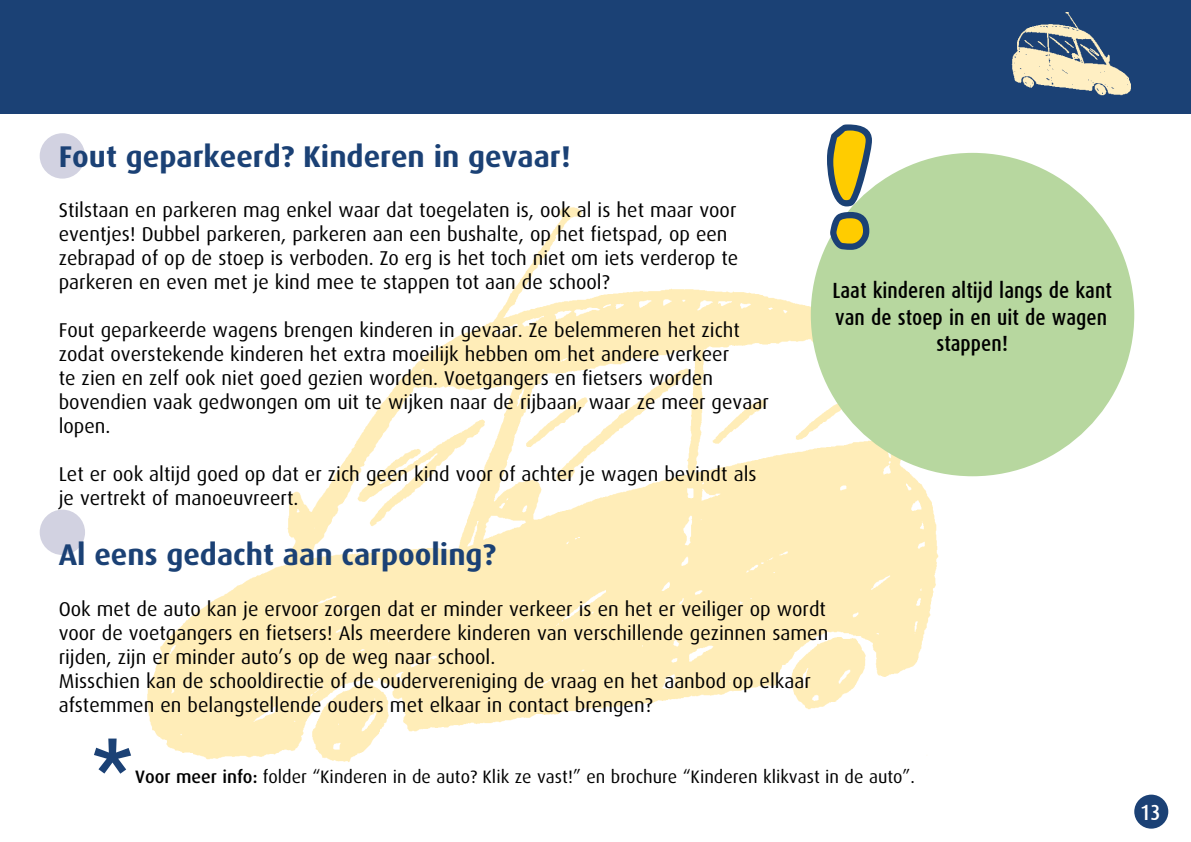
<style>
.page{position:relative;width:1191px;height:842px;background:#fff}
.page>*{position:absolute;margin:0;border:0;box-sizing:border-box;transform-origin:0 0}
.t1{font:700 30px "Dax";color:#1b4175}
.t2{font:500 22px/26.4px "Dax Condensed";color:#000;text-align:center}
.t3{font:500 22px "Dax Condensed";color:#fff}
.t4{font:20px/24px "Dax";color:#000}
.t5{font:18px "Dax";color:#000}
.s1{font-weight:500}
</style>
<div class="page">
<img style="left:147px;top:185px;width:796px;height:577px">
<div style="left:0;top:0;width:1191px;height:113px;background:#1b4175"></div>
<div style="left:40px;top:510px;width:45px;height:45px;background:#d2d2e1;border-radius:50%"></div>
<div style="left:40px;top:133px;width:45px;height:46px;background:#d2d2e1;border-radius:50%"></div>
<div style="left:1134px;top:795px;width:34px;height:34px;background:#1b4175;border-radius:50%"></div>
<img style="left:1011px;top:12px;width:120px;height:84px">
<div style="left:810px;top:153px;width:324px;height:323px;background:#b7d79f;border-radius:50%"></div>
<svg style="left:827px;top:124px;width:45px;height:82px"></svg>
<svg style="left:830px;top:212px;width:39px;height:38px"></svg>
<svg style="left:94px;top:738px;width:37px;height:36px"></svg>
<h1 class="t1" style="left:59px;top:139px;width:513px">Fout geparkeerd? Kinderen in gevaar!</h1>
<p class="t4" style="left:59px;top:198px;width:681px">Stilstaan en parkeren mag enkel waar dat toegelaten is, ook al is het maar voor eventjes! Dubbel parkeren, parkeren aan een bushalte, op het fietspad, op een zebrapad of op de stoep is verboden. Zo erg is het toch niet om iets verderop te parkeren en even met je kind mee te stappen tot aan de school?</p>
<p class="t4" style="left:59px;top:318px;width:711px">Fout geparkeerde wagens brengen kinderen in gevaar. Ze belemmeren het zicht zodat overstekende kinderen het extra moeilijk hebben om het andere verkeer<br>te zien en zelf ook niet goed gezien worden. Voetgangers en fietsers worden bovendien vaak gedwongen om uit te wijken naar de rijbaan, waar ze meer gevaar lopen.</p>
<p class="t4" style="left:59px;top:462px;width:699px">Let er ook altijd goed op dat er zich geen kind voor of achter je wagen bevindt als je vertrekt of manoeuvreert.</p>
<h1 class="t1" style="left:59px;top:538px;width:439px">Al eens gedacht aan carpooling?</h1>
<p class="t4" style="left:59px;top:597px;width:771px">Ook met de auto kan je ervoor zorgen dat er minder verkeer is en het er veiliger op wordt voor de voetgangers en fietsers! Als meerdere kinderen van verschillende gezinnen samen rijden, zijn er minder auto’s op de weg naar school.<br>Misschien kan de schooldirectie of de oudervereniging de vraag en het aanbod op elkaar afstemmen en belangstellende ouders met elkaar in contact brengen?</p>
<p class="t2" style="left:832px;top:278px;width:281px">Laat kinderen altijd langs de kant van de stoep in en uit de wagen stappen!</p>
<p class="t5" style="left:135px;top:767px;width:781px"><span class="s1">Voor meer info:</span> folder “Kinderen in de auto? Klik ze vast!” en brochure “Kinderen klikvast in de auto”.</p>
<p class="t3" style="left:1140px;top:800px;width:21px">13</p>
</div>
